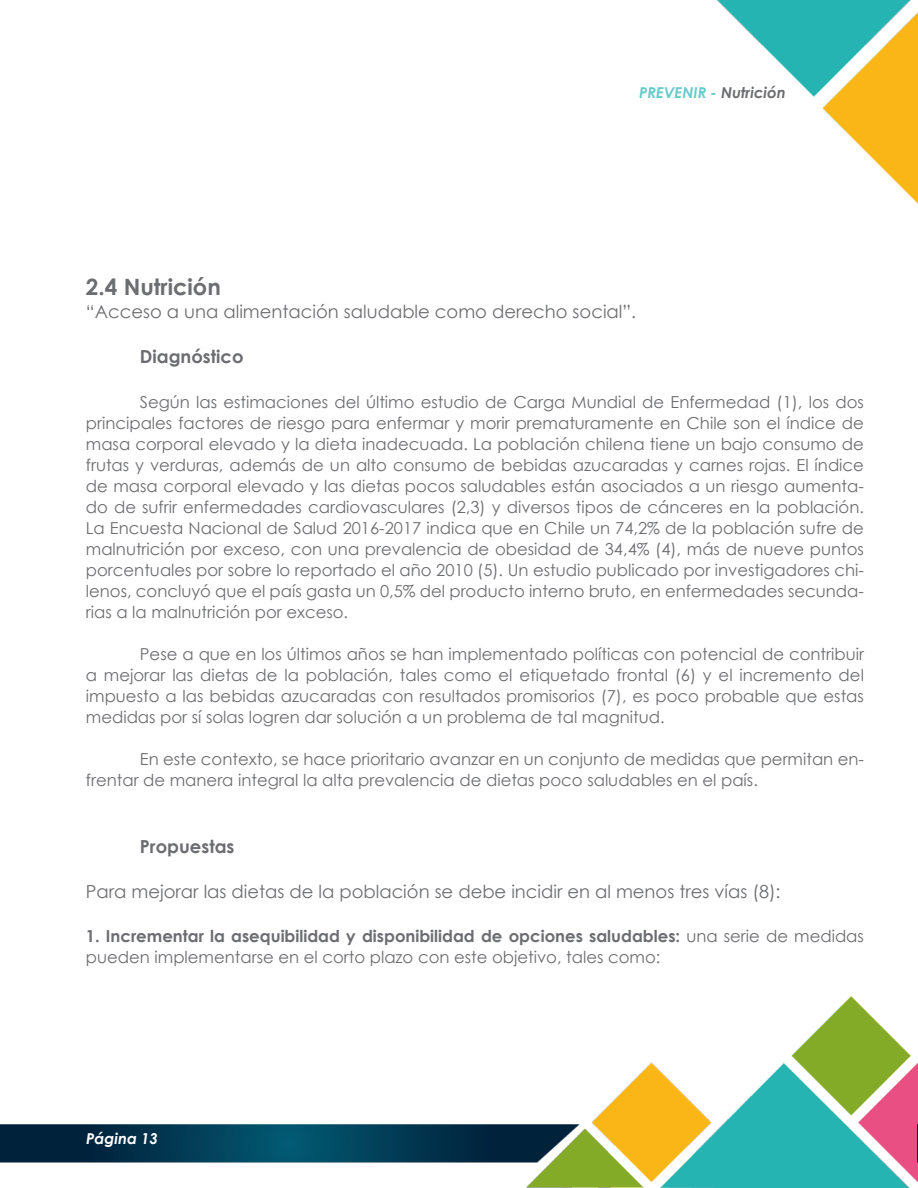
<style>
.page{position:relative;width:918px;height:1188px;background:#fff}
.page>*{position:absolute;margin:0;border:0;box-sizing:border-box;transform-origin:0 0}
.t1{font:700 22.5px "Century Gothic";color:#6c6d70}
.t2{font:18px "Century Gothic";color:#6c6d70}
.t3{font:700 18px "Century Gothic";color:#6c6d70}
.t4{font:16.5px/21px "Century Gothic";color:#6c6d70;text-align:justify}
.t5{font:italic 700 15px "Century Gothic";color:#67caca}
.t6{font:italic 700 15px "Century Gothic";color:#fff}
.s1{color:#6c6d70}
.s2{font-weight:700}
</style>
<div class="page">
<img style="left:0;top:0;width:917px;height:1188px">
<img style="left:917px;top:0;width:1px;height:1188px">
<p class="t5" style="left:639px;top:81px;width:148px">PREVENIR - <span class="s1">Nutrición</span></p>
<h1 class="t1" style="left:86px;top:270px;width:136px">2.4 Nutrición</h1>
<p class="t2" style="left:86px;top:298px;width:552px">“Acceso a una alimentación saludable como derecho social”.</p>
<p class="t3" style="left:140px;top:342px;width:105px">Diagnóstico</p>
<p class="t4" style="left:86px;top:391px;width:780px;text-indent:54px">Según las estimaciones del último estudio de Carga Mundial de Enfermedad (1), los dos principales factores de riesgo para enfermar y morir prematuramente en Chile son el índice de masa corporal elevado y la dieta inadecuada. La población chilena tiene un bajo consumo de frutas y verduras, además de un alto consumo de bebidas azucaradas y carnes rojas. El índice de masa corporal elevado y las dietas pocos saludables están asociados a un riesgo aumenta&shy;do de sufrir enfermedades cardiovasculares (2,3) y diversos tipos de cánceres en la población.<br>La Encuesta Nacional de Salud 2016-2017 indica que en Chile un 74,2% de la población sufre de malnutrición por exceso, con una prevalencia de obesidad de 34,4% (4), más de nueve puntos porcentuales por sobre lo reportado el año 2010 (5). Un estudio publicado por investigadores chi&shy;lenos, concluyó que el país gasta un 0,5% del producto interno bruto, en enfermedades secunda&shy;rias a la malnutrición por exceso.</p>
<p class="t4" style="left:86px;top:643px;width:780px;text-indent:54px">Pese a que en los últimos años se han implementado políticas con potencial de contribuir a mejorar las dietas de la población, tales como el etiquetado frontal (6) y el incremento del impuesto a las bebidas azucaradas con resultados promisorios (7), es poco probable que estas medidas por sí solas logren dar solución a un problema de tal magnitud.</p>
<p class="t4" style="left:86px;top:748px;width:780px;text-indent:54px">En este contexto, se hace prioritario avanzar en un conjunto de medidas que permitan en&shy;frentar de manera integral la alta prevalencia de dietas poco saludables en el país.</p>
<p class="t3" style="left:140px;top:833px;width:96px">Propuestas</p>
<p class="t2" style="left:86px;top:879px;width:696px">Para mejorar las dietas de la población se debe incidir en al menos tres vías (8):</p>
<p class="t4" style="left:86px;top:925px;width:780px"><span class="s2">1. Incrementar la asequibilidad y disponibilidad de opciones saludables:</span> una serie de medidas pueden implementarse en el corto plazo con este objetivo, tales como:</p>
<p class="t6" style="left:86px;top:1127px;width:73px">Página 13</p>
</div>
